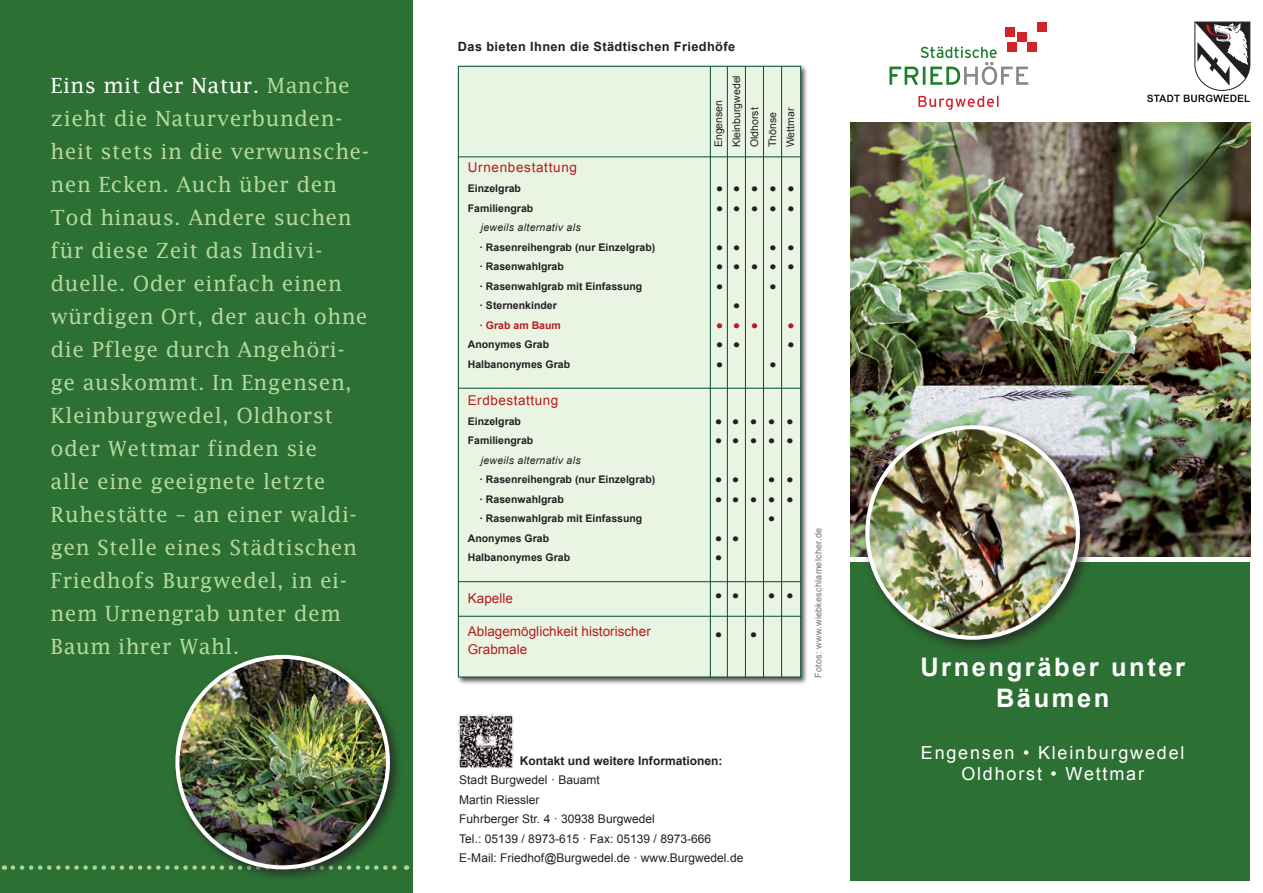
<style>
.page{position:relative;width:1263px;height:893px;background:#fff}
.page>*{position:absolute;margin:0;border:0;box-sizing:border-box;transform-origin:0 0}
.t1{font:700 25.5px/30.6px "Arial";letter-spacing:.1em;color:#fff;text-align:center}
.t2{font:21px/33px "Lucida Fax";letter-spacing:.02em;color:#b5d99f}
.t3{font:700 18px/19.5px "Arial";color:#231f20}
.t4{font:18px/21.6px "Arial";letter-spacing:.1em;color:#fff;text-align:center}
.t5{font:700 18px "Arial";color:#b41c20}
.t6{font:13.5px/18px "Arial";color:#b41c20}
.t7{font:13.5px "Arial";letter-spacing:.05em;color:#b41c20}
.t8{font:13.5px "Arial";letter-spacing:.04em;color:#b41c20}
.t9{font:700 12.75px "Arial";letter-spacing:.03em;color:#231f20}
.t10{font:12px/19.5px "Arial";color:#231f20}
.t11{font:700 12px "Arial";color:#231f20}
.t12{font:700 10.5px/19.5px "Arial";color:#231f20}
.t13{font:10.5px/18px "Arial";color:#231f20}
.t14{font:italic 10.5px "Arial";letter-spacing:.03em;color:#231f20}
.t15{font:700 10.5px "Arial";color:#b41c20}
.t16{font:9px "Arial";letter-spacing:.03em;color:#6f7073}
.s1{color:#fff}
</style>
<div class="page">
<div style="left:456px;top:64px;width:353px;height:621px;background:#231f20;opacity:.75"></div>
<div style="left:458px;top:66px;width:343px;height:611px;background:#eaf4e3;border:1px solid #004e38"></div>
<hr style="left:727px;top:67px;width:1px;height:611px;background:#004e38">
<hr style="left:745px;top:66px;width:1px;height:612px;background:#004e38">
<hr style="left:763px;top:66px;width:1px;height:612px;background:#004e38">
<hr style="left:781px;top:66px;width:1px;height:612px;background:#004e38">
<hr style="left:710px;top:67px;width:1px;height:611px;background:#004e38">
<hr style="left:458px;top:581px;width:343px;height:1px;background:#004e38">
<hr style="left:458px;top:388px;width:343px;height:1px;background:#004e38">
<hr style="left:458px;top:157px;width:343px;height:1px;background:#004e38">
<div style="left:0;top:0;width:412px;height:893px;background:#2d7034"></div>
<img style="left:459px;top:714px;width:54px;height:55px">
<svg style="left:13px;top:865px;width:394px;height:5px"></svg>
<img style="left:850px;top:123px;width:400px;height:433px">
<div style="left:1007px;top:42px;width:10px;height:9px;background:#d1232a"></div>
<div style="left:1027px;top:42px;width:10px;height:9px;background:#d1232a"></div>
<div style="left:1017px;top:32px;width:10px;height:10px;background:#d1232a"></div>
<div style="left:1037px;top:22px;width:10px;height:10px;background:#d1232a"></div>
<div style="left:1005px;top:27px;width:9px;height:9px;background:#d1232a"></div>
<svg style="left:889px;top:46px;width:139px;height:39px"></svg>
<svg style="left:918px;top:95px;width:80px;height:15px"></svg>
<div style="left:850px;top:562px;width:400px;height:318px;background:#2d7034"></div>
<div style="left:861px;top:421px;width:233px;height:232px;background:#231f20;opacity:.75"></div>
<img style="left:867px;top:427px;width:211px;height:211px;border-radius:105px">
<hr style="left:459px;top:616px;width:342px;height:1px;background:#004e38">
<svg style="left:1147px;top:21px;width:103px;height:81px"></svg>
<div style="left:171px;top:650px;width:233px;height:233px;background:#231f20;opacity:.75"></div>
<img style="left:177px;top:657px;width:210px;height:210px">
<p class="t2" style="left:51px;top:69px;width:320px"><span class="s1">Eins mit der Natur.</span> Manche zieht die Naturverbunden&shy;heit stets in die verwunsche&shy;nen Ecken. Auch über den<br>Tod hinaus. Andere suchen für diese Zeit das Indivi&shy;duelle. Oder einfach einen würdigen Ort, der auch ohne die Pflege durch Angehöri&shy;ge auskommt. In Engensen,<br>Kleinburgwedel, Oldhorst oder Wettmar finden sie<br>alle eine geeignete letzte<br>Ruhestätte – an einer waldi&shy;gen Stelle eines Städtischen<br>Friedhofs Burgwedel, in ei&shy;nem Urnengrab unter dem<br>Baum ihrer Wahl.</p>
<p class="t9" style="left:458px;top:38px;width:279px">Das bieten Ihnen die Städtischen Friedhöfe</p>
<p class="t7" style="left:468px;top:159px;width:111px">Urnenbestattung</p>
<p class="t12" style="left:468px;top:179px;width:67px">Einzelgrab<br>Familiengrab</p>
<p class="t14" style="left:481px;top:220px;width:101px">jeweils alternativ als</p>
<p class="t12" style="left:479px;top:237px;width:177px">· Rasenreihengrab (nur Einzelgrab) · Rasenwahlgrab<br>· Rasenwahlgrab mit Einfassung<br>· Sternenkinder</p>
<p class="t15" style="left:479px;top:318px;width:83px">· Grab am Baum</p>
<p class="t12" style="left:468px;top:335px;width:104px">Anonymes Grab<br>Halbanonymes Grab</p>
<p class="t8" style="left:468px;top:391px;width:92px">Erdbestattung</p>
<p class="t12" style="left:468px;top:411px;width:67px">Einzelgrab<br>Familiengrab</p>
<p class="t14" style="left:481px;top:453px;width:101px">jeweils alternativ als</p>
<p class="t12" style="left:479px;top:470px;width:177px">· Rasenreihengrab (nur Einzelgrab)</p>
<p class="t12" style="left:479px;top:489px;width:86px">· Rasenwahlgrab</p>
<p class="t12" style="left:479px;top:509px;width:164px">· Rasenwahlgrab mit Einfassung</p>
<p class="t12" style="left:468px;top:528px;width:83px">Anonymes Grab</p>
<p class="t12" style="left:468px;top:548px;width:104px">Halbanonymes Grab</p>
<p class="t6" style="left:468px;top:589px;width:47px">Kapelle</p>
<p class="t6" style="left:468px;top:622px;width:185px">Ablagemöglichkeit historischer<br>Grabmale</p>
<p class="t13" style="left:709px;top:147px;width:74px;rotate:-90deg">Engensen<br>Kleinburgwedel<br>Oldhorst<br>Thönse<br>Wettmar</p>
<p class="t3" style="left:716px;top:180px;width:8px">• •</p>
<p class="t3" style="left:716px;top:238px;width:8px;text-align:justify">• • •</p>
<p class="t5" style="left:716px;top:313px;width:8px">•</p>
<p class="t3" style="left:716px;top:336px;width:8px">• •</p>
<p class="t3" style="left:788px;top:180px;width:8px">• •</p>
<p class="t3" style="left:788px;top:238px;width:8px">• •</p>
<p class="t3" style="left:752px;top:180px;width:8px">• •</p>
<p class="t3" style="left:770px;top:180px;width:8px">• •</p>
<p class="t3" style="left:770px;top:238px;width:8px;text-align:justify">• • •</p>
<p class="t3" style="left:733px;top:180px;width:8px">• •</p>
<p class="t3" style="left:733px;top:238px;width:8px">• •</p>
<p class="t3" style="left:733px;top:297px;width:8px">•</p>
<p class="t5" style="left:733px;top:313px;width:8px">•</p>
<p class="t3" style="left:733px;top:336px;width:8px">•</p>
<p class="t3" style="left:752px;top:258px;width:8px">•</p>
<p class="t5" style="left:788px;top:313px;width:8px">•</p>
<p class="t3" style="left:788px;top:336px;width:8px">•</p>
<p class="t5" style="left:752px;top:313px;width:8px">•</p>
<p class="t3" style="left:770px;top:355px;width:8px">•</p>
<p class="t3" style="left:715px;top:412px;width:8px">• •</p>
<p class="t3" style="left:715px;top:471px;width:8px">• •</p>
<p class="t3" style="left:715px;top:529px;width:8px">• •</p>
<p class="t3" style="left:732px;top:412px;width:8px">• •</p>
<p class="t3" style="left:732px;top:471px;width:8px">• •</p>
<p class="t3" style="left:732px;top:529px;width:8px">•</p>
<p class="t3" style="left:750px;top:412px;width:8px">• •</p>
<p class="t3" style="left:750px;top:490px;width:8px">•</p>
<p class="t3" style="left:769px;top:412px;width:8px">• •</p>
<p class="t3" style="left:769px;top:471px;width:8px;text-align:justify">• • •</p>
<p class="t3" style="left:787px;top:412px;width:8px">• •</p>
<p class="t3" style="left:787px;top:471px;width:8px">• •</p>
<p class="t3" style="left:715px;top:577px;width:8px;line-height:39px">• •</p>
<p class="t3" style="left:732px;top:587px;width:8px">•</p>
<p class="t3" style="left:769px;top:587px;width:26px">• •</p>
<p class="t3" style="left:750px;top:626px;width:8px">•</p>
<p class="t16" style="left:812px;top:678px;width:152px;rotate:-90deg">Fotos: www.wiebkeschlamelcher.de</p>
<p class="t11" style="left:520px;top:752px;width:204px">Kontakt und weitere Informationen:</p>
<p class="t10" style="left:459px;top:770px;width:286px">Stadt Burgwedel · Bauamt<br>Martin Riessler<br>Fuhrberger Str. 4 · 30938 Burgwedel<br>Tel.: 05139 / 8973-615 · Fax: 05139 / 8973-666<br>E-Mail: Friedhof@Burgwedel.de · www.Burgwedel.de</p>
<p class="t1" style="left:920px;top:653px;width:266px">Urnengräber unter<br>Bäumen</p>
<p class="t4" style="left:921px;top:742px;width:265px">Engensen • Kleinburgwedel<br>Oldhorst • Wettmar</p>
</div>
